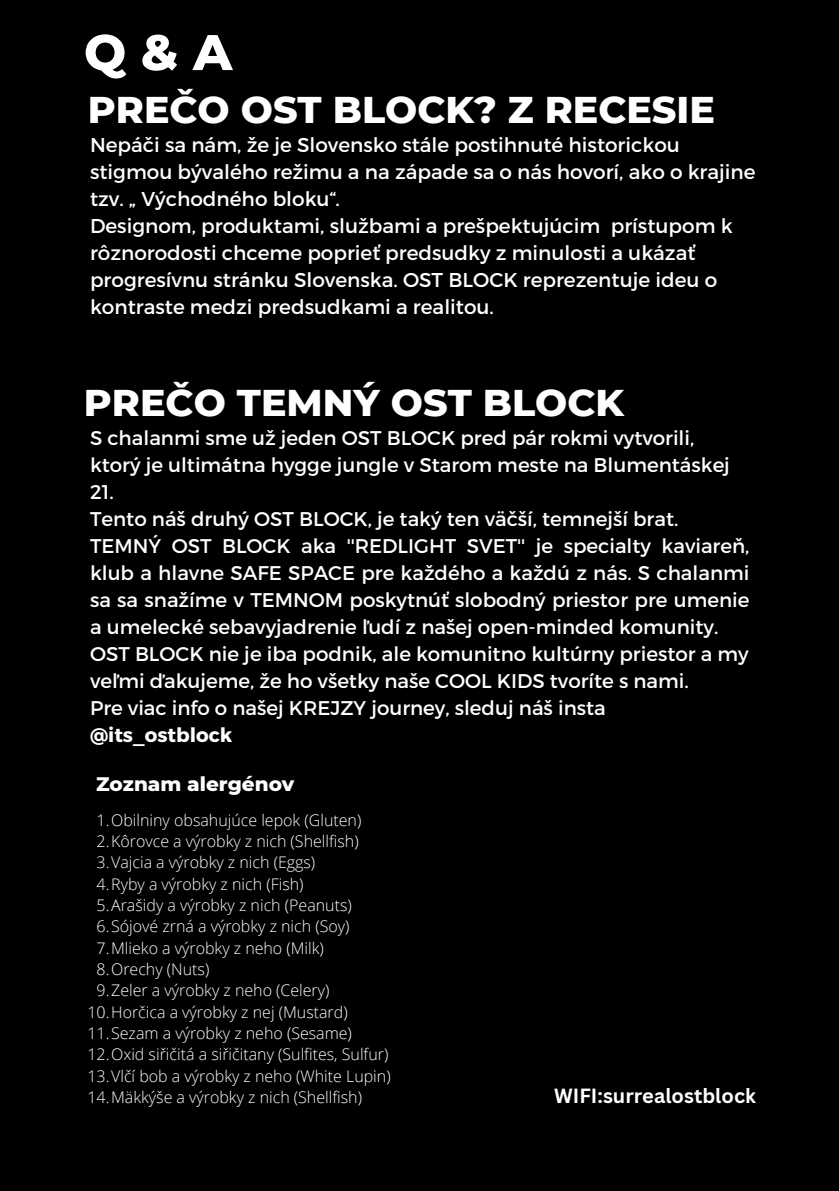
<style>
.page{position:relative;width:839px;height:1191px;background:#fff}
.page>*{position:absolute;margin:0;border:0;box-sizing:border-box;transform-origin:0 0}
.t1{font:800 50px "Montserrat";color:#fff}
.t2{font:800 38px "Montserrat";color:#fff}
.t3{font:20px/27px "Montserrat";color:#fff}
.t4{font:700 20px "Canva Sans";color:#fff}
.t5{font:800 20px "Montserrat";color:#fff}
.t6{font:19.8px/27px "Montserrat";color:#fff}
.t7{font:300 16px "Open Sans";color:#fff}
.s1{font-weight:700}
</style>
<div class="page">
<div style="left:0;top:0;width:838px;height:1191px;background:#000"></div>
<p class="t1" style="left:84px;top:22px;width:150px">Q&amp;A</p>
<p class="t2" style="left:88px;top:86px;width:628px">PREČO OST BLOCK? Z RECESIE</p>
<p class="t3" style="left:90px;top:130px;width:667px">Nepáči sa nám, že je Slovensko stále postihnuté historickou stigmou bývalého režimu a na západe sa o nás hovorí, ako o krajine tzv. „ Východného bloku“.<br>Designom, produktami, službami a prešpektujúcim prístupom k rôznorodosti chceme poprieť predsudky z minulosti a ukázať progresívnu stránku Slovenska. OST BLOCK reprezentuje ideu o kontraste medzi predsudkami a realitou.</p>
<p class="t2" style="left:84px;top:380px;width:541px">PREČO TEMNÝ OST BLOCK</p>
<p class="t6" style="left:90px;top:424px;width:661px">S chalanmi sme už jeden OST BLOCK pred pár rokmi vytvorili, ktorý je ultimátna hygge jungle v Starom meste na Blumentáskej 21.<br>Tento náš druhý OST BLOCK, je taký ten väčší, temnejší brat.<br>TEMNÝ OST BLOCK aka ''REDLIGHT SVET'' je specialty kaviareň, klub a hlavne SAFE SPACE pre každého a každú z nás. S chalanmi sa sa snažíme v TEMNOM poskytnúť slobodný priestor pre umenie a umelecké sebavyjadrenie ľudí z našej open-minded komunity.<br>OST BLOCK nie je iba podnik, ale komunitno kultúrny priestor a my veľmi ďakujeme, že ho všetky naše COOL KIDS tvoríte s nami.<br>Pre viac info o našej KREJZY journey, sleduj náš insta <span class="s1">@its_ostblock</span></p>
<p class="t5" style="left:96px;top:771px;width:200px">Zoznam alergénov</p>
<h1 class="t7" style="left:97px;top:808px;width:266px">1.Obilniny obsahujúce lepok (Gluten)</h1>
<h2 class="t7" style="left:97px;top:830px;width:263px">2.Kôrovce a výrobky z nich (Shellfish)</h2>
<h4 class="t7" style="left:97px;top:851px;width:220px">3.Vajcia a výrobky z nich (Eggs)</h4>
<h2 class="t7" style="left:97px;top:872px;width:208px">4.Ryby a výrobky z nich (Fish)</h2>
<h4 class="t7" style="left:97px;top:894px;width:257px">5.Arašidy a výrobky z nich (Peanuts)</h4>
<h3 class="t7" style="left:97px;top:915px;width:254px">6.Sójové zrná a výrobky z nich (Soy)</h3>
<p class="t7" style="left:97px;top:936px;width:229px">7.Mlieko a výrobky z neho (Milk)</p>
<p class="t7" style="left:97px;top:958px;width:114px">8.Orechy (Nuts)</p>
<p class="t7" style="left:97px;top:979px;width:234px">9.Zeler a výrobky z neho (Celery)</p>
<p class="t7" style="left:87px;top:1000px;width:262px">10.Horčica a výrobky z nej (Mustard)</p>
<p class="t7" style="left:87px;top:1022px;width:266px">11.Sezam a výrobky z neho (Sesame)</p>
<p class="t7" style="left:87px;top:1043px;width:302px">12.Oxid siřičitá a siřičitany (Sulfites, Sulfur)</p>
<p class="t7" style="left:87px;top:1064px;width:305px">13.Vlčí bob a výrobky z neho (White Lupin)</p>
<p class="t7" style="left:87px;top:1086px;width:276px">14.Mäkkýše a výrobky z nich (Shellfish)</p>
<h3 class="t4" style="left:554px;top:1081px;width:203px">WIFI:surrealostblock</h3>
</div>
